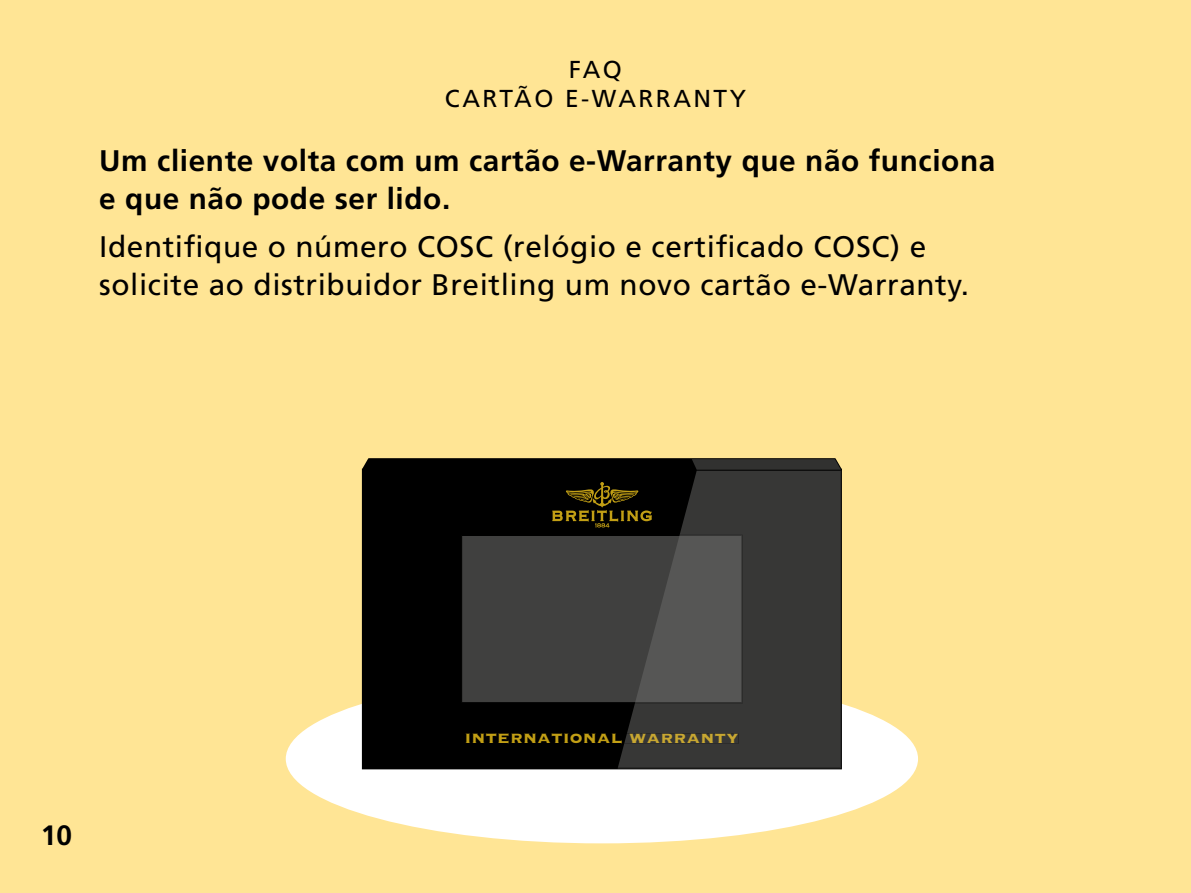
<style>
.page{position:relative;width:1191px;height:893px;background:#ffe595}
.page>*{position:absolute;margin:0;border:0;box-sizing:border-box;transform-origin:0 0}
.t1{font:29.75px/37.8px "Frutiger LT Std";letter-spacing:.02em;color:#000}
.t2{font:700 29.75px/37.8px "Frutiger LT Std";letter-spacing:.02em;color:#000}
.t3{font:700 28px "Frutiger LT Std";color:#000}
.t4{font:24.5px/29.4px "Frutiger LT Std";letter-spacing:.1em;color:#000;text-align:center}
.t5{font:21px "Copperplate Gothic Std 33 BC";color:#c29f15}
.s1{color:#c8a731}
</style>
<div class="page">
<div style="left:286px;top:674px;width:632px;height:169px;background:#fff;border-radius:50%"></div>
<div style="left:362px;top:469px;width:480px;height:300px;background:#000"></div>
<div style="left:461px;top:535px;width:156px;height:168px;background:#40403f"></div>
<svg style="left:552px;top:482px;width:65px;height:45px;background:#302705"></svg>
<svg style="left:617px;top:471px;width:223px;height:297px;background:#323230"></svg>
<svg style="left:635px;top:535px;width:107px;height:168px;background:#50504f"></svg>
<svg style="left:624px;top:733px;width:114px;height:11px"></svg>
<svg style="left:362px;top:458px;width:479px;height:13px;background:#12110f"></svg>
<p class="t4" style="left:445px;top:55px;width:303px">FAQ<br>CARTÃO e-WARRANTY</p>
<p class="t2" style="left:99px;top:142px;width:897px">Um cliente volta com um cartão e-Warranty que não funciona e que não pode ser lido.</p>
<p class="t1" style="left:99px;top:228px;width:871px">Identifique o número COSC (relógio e certificado COSC) e solicite ao distribuidor Breitling um novo cartão e-Warranty.</p>
<p class="t3" style="left:41px;top:818px;width:33px">10</p>
<p class="t5" style="left:464px;top:727px;width:276px">international <span class="s1">warranty</span></p>
</div>
